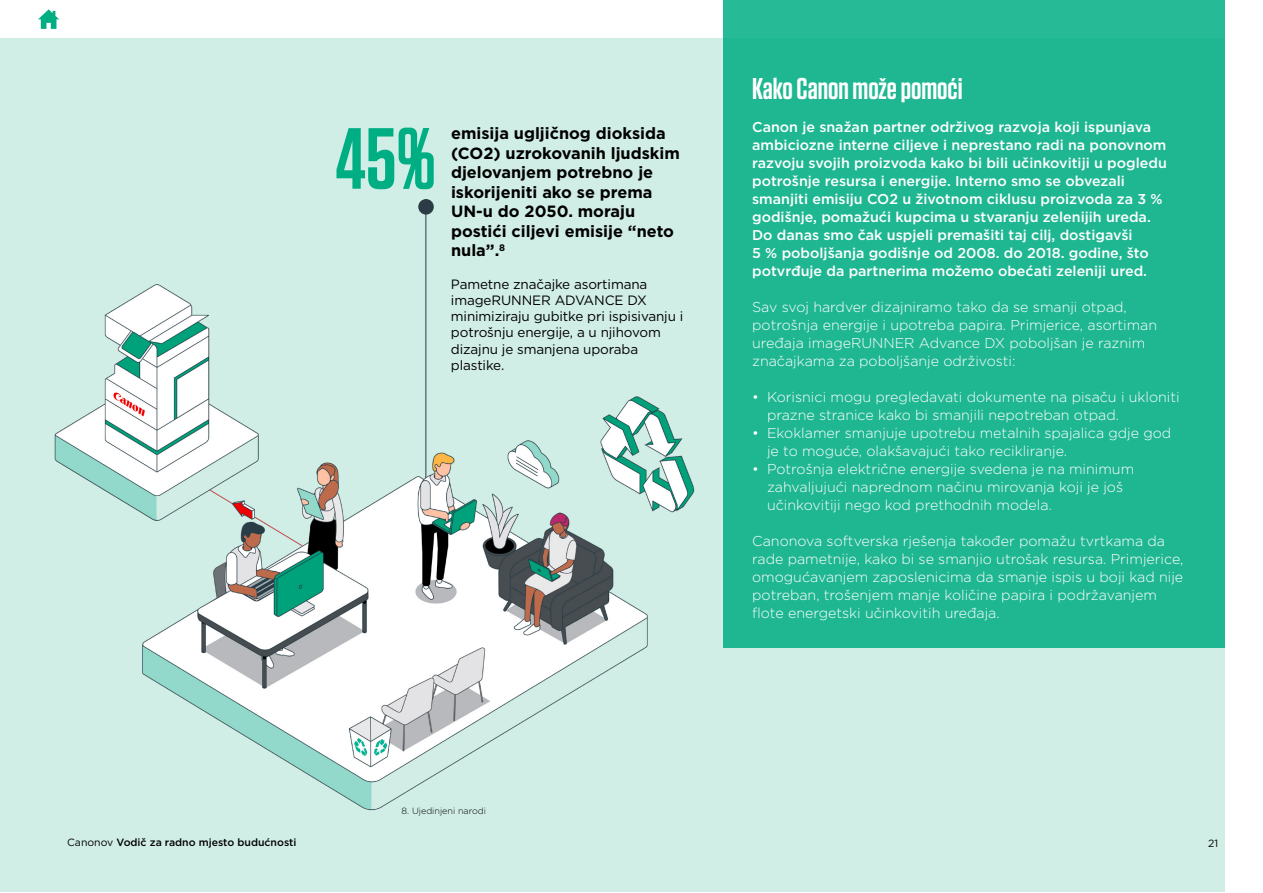
<style>
.page{position:relative;width:1263px;height:893px;background:#fff}
.page>*{position:absolute;margin:0;border:0;box-sizing:border-box;transform-origin:0 0}
.t1{font:600 86.55px "Tungsten";color:#00ae84}
.t2{font:600 30px "Tungsten";color:#fff}
.t3{font:700 16.2px/19.5px "Gotham";color:#000}
.t4{font:300 14.25px/18px "Gotham";color:#fff}
.t5{font:500 14.25px/18px "Gotham";color:#fff}
.t6{font:13.5px/16.2px "Gotham";letter-spacing:-.01em;color:#000}
.t7{font:500 10.5px "Gotham";color:#000}
.t8{font:10.5px "Gotham";color:#000}
.t9{font:300 9px "Gotham";color:#000}
.s1{font-weight:400}
</style>
<div class="page">
<div style="left:0;top:38px;width:1225px;height:854px;background:#d1eee6"></div>
<div style="left:418px;top:199px;width:16px;height:16px;background:#2c3c46;border-radius:50%"></div>
<hr style="left:425px;top:213px;width:1px;height:288px;background:#2c3c46">
<img style="left:54px;top:267px;width:641px;height:544px">
<div style="left:723px;top:0;width:502px;height:648px;background:#1fb792"></div>
<svg style="left:38px;top:9px;width:21px;height:20px"></svg>
<h1 class="t1" style="left:335px;top:113px;width:102px">45%</h1>
<p class="t3" style="left:451px;top:124px;width:230px">emisija ugljičnog dioksida (CO2) uzrokovanih ljudskim djelovanjem potrebno je iskorijeniti ako se prema<br>UN-u do 2050. moraju postići ciljevi emisije “neto nula”.<sup>8</sup></p>
<p class="t6" style="left:451px;top:276px;width:234px">Pametne značajke asortimana imageRUNNER ADVANCE DX minimiziraju gubitke pri ispisivanju i potrošnju energije, a u njihovom dizajnu je smanjena uporaba plastike.</p>
<h2 class="t2" style="left:752px;top:73px;width:212px">Kako Canon može pomoći</h2>
<p class="t5" style="left:752px;top:118px;width:416px">Canon je snažan partner održivog razvoja koji ispunjava ambiciozne interne ciljeve i neprestano radi na ponovnom razvoju svojih proizvoda kako bi bili učinkovitiji u pogledu potrošnje resursa i energije. Interno smo se obvezali smanjiti emisiju CO2 u životnom ciklusu proizvoda za 3 % godišnje, pomažući kupcima u stvaranju zelenijih ureda.<br>Do danas smo čak uspjeli premašiti taj cilj, dostigavši<br>5 % poboljšanja godišnje od 2008. do 2018. godine, što potvrđuje da partnerima možemo obećati zeleniji ured.</p>
<p class="t4" style="left:752px;top:297px;width:407px">Sav svoj hardver dizajniramo tako da se smanji otpad, potrošnja energije i upotreba papira. Primjerice, asortiman uređaja imageRUNNER Advance DX poboljšan je raznim značajkama za poboljšanje održivosti:</p>
<p class="t4" style="left:767px;top:387px;width:414px;text-indent:-15px">• Korisnici mogu pregledavati dokumente na pisaču i ukloniti prazne stranice kako bi smanjili nepotreban otpad.</p>
<p class="t4" style="left:767px;top:423px;width:406px;text-indent:-15px">• Ekoklamer smanjuje upotrebu metalnih spajalica gdje god je to moguće, olakšavajući tako recikliranje.</p>
<p class="t4" style="left:767px;top:459px;width:369px;text-indent:-15px">• Potrošnja električne energije svedena je na minimum zahvaljujući naprednom načinu mirovanja koji je još učinkovitiji nego kod prethodnih modela.</p>
<p class="t4" style="left:752px;top:531px;width:433px">Canonova softverska rješenja također pomažu tvrtkama da rade pametnije, kako bi se smanjio utrošak resursa. Primjerice, omogućavanjem zaposlenicima da smanje ispis u boji kad nije potreban, trošenjem manje količine papira i podržavanjem flote energetski učinkovitih uređaja.</p>
<p class="t9" style="left:402px;top:805px;width:86px">8. Ujedinjeni narodi</p>
<p class="t7" style="left:67px;top:835px;width:231px"><span class="s1">Canonov</span> Vodič za radno mjesto budućnosti</p>
<p class="t8" style="left:1208px;top:836px;width:12px">21</p>
</div>
